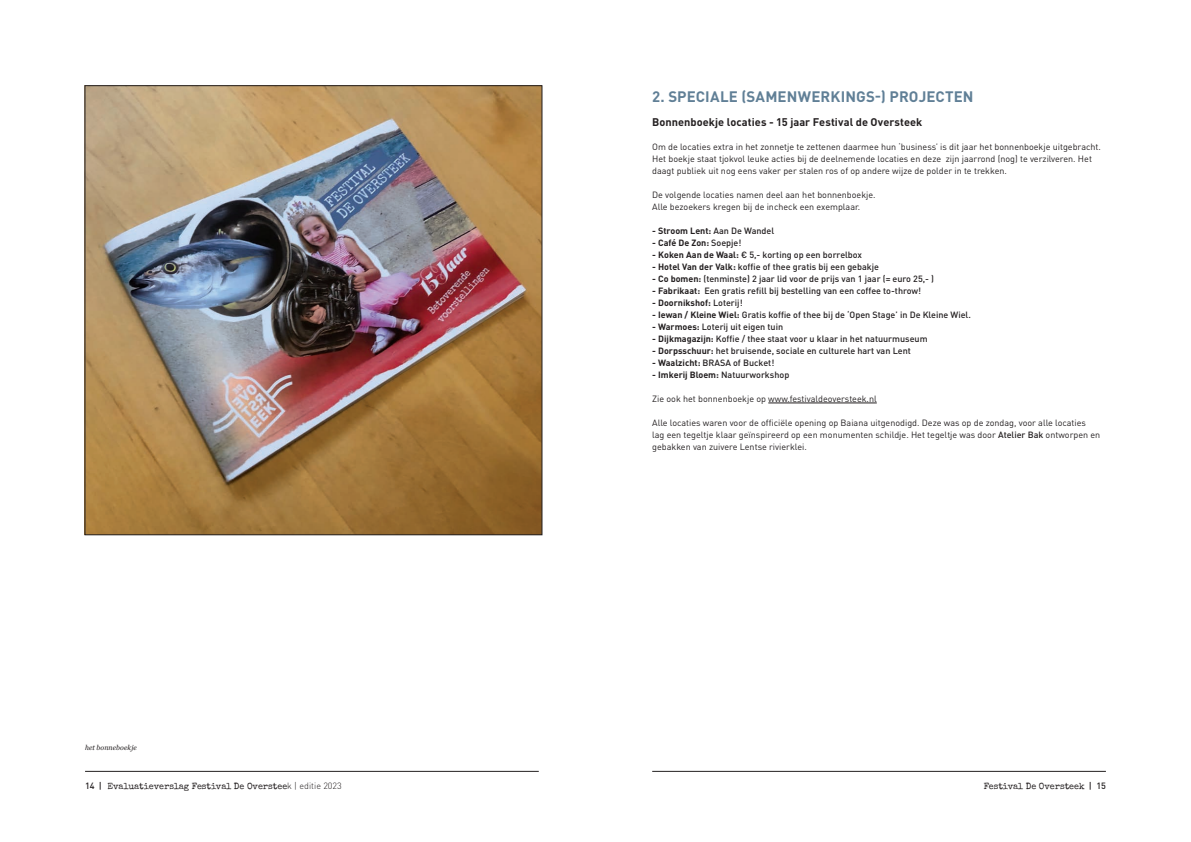
<style>
.page{position:relative;width:1191px;height:842px;background:#fff}
.page>*{position:absolute;margin:0;border:0;box-sizing:border-box;transform-origin:0 0}
.t1{font:700 15px "DIN Pro";letter-spacing:.01em;color:#607f96}
.t2{font:700 11px "DIN Pro";letter-spacing:.005em;color:#231f20}
.t3{font:9px/12px "DIN Pro";color:#231f20}
.t4{font:500 9px "DIN Pro";color:#231f20}
.t5{font:700 9px "DIN Pro";color:#231f20}
.t6{font:9px "Special Elite";color:#231f20}
.t7{font:italic 7px "Georgia";letter-spacing:.015em;color:#231f20}
.s1{font-weight:500}
.s2{font-weight:700}
.s3{font-family:"DIN Pro";font-weight:500}
.s4{font-family:"DIN Pro";font-weight:300}
</style>
<div class="page">
<hr style="left:652px;top:771px;width:454px;height:1px;background:#231f20">
<hr style="left:85px;top:771px;width:454px;height:1px;background:#231f20">
<hr style="left:768px;top:403px;width:108px;height:1px;background:#231f20">
<img style="left:87px;top:87px;width:453px;height:446px">
<p class="t7" style="left:85px;top:742px;width:53px">het bonneboekje</p>
<h1 class="t1" style="left:652px;top:86px;width:323px">2. SPECIALE (SAMENWERKINGS-) PROJECTEN</h1>
<p class="t2" style="left:652px;top:114px;width:272px">Bonnenboekje locaties - 15 jaar Festival de Oversteek</p>
<p class="t3" style="left:652px;top:140px;width:450px">Om de locaties extra in het zonnetje te zettenen daarmee hun ‘business’ is dit jaar het bonnenboekje uitgebracht.<br>Het boekje staat tjokvol leuke acties bij de deelnemende locaties en deze zijn jaarrond (nog) te verzilveren. Het daagt publiek uit nog eens vaker per stalen ros of op andere wijze de polder in te trekken.</p>
<p class="t3" style="left:652px;top:188px;width:225px">De volgende locaties namen deel aan het bonnenboekje.<br>Alle bezoekers kregen bij de incheck een exemplaar.</p>
<p class="t5" style="left:652px;top:224px;width:123px">- Stroom Lent: <span class="s1">Aan De Wandel</span></p>
<p class="t5" style="left:652px;top:236px;width:91px">- Café De Zon: <span class="s1">Soepje!</span></p>
<p class="t4" style="left:652px;top:248px;width:211px"><span class="s2">- Koken Aan de Waal:</span> € 5,- korting op een borrelbox</p>
<p class="t4" style="left:652px;top:260px;width:228px"><span class="s2">- Hotel Van der Valk:</span> koffie of thee gratis bij een gebakje</p>
<p class="t4" style="left:652px;top:272px;width:283px"><span class="s2">- Co bomen:</span> (tenminste) 2 jaar lid voor de prijs van 1 jaar (= euro 25,- )</p>
<p class="t4" style="left:652px;top:284px;width:270px"><span class="s2">- Fabrikaat:</span> Een gratis refill bij bestelling van een coffee to-throw!</p>
<p class="t5" style="left:652px;top:296px;width:92px">- Doornikshof: <span class="s1">Loterij!</span></p>
<p class="t4" style="left:652px;top:308px;width:320px"><span class="s2">- Iewan / Kleine Wiel:</span> Gratis koffie of thee bij de ‘Open Stage’ in De Kleine Wiel.</p>
<p class="t4" style="left:652px;top:320px;width:132px"><span class="s2">- Warmoes:</span> Loterij uit eigen tuin</p>
<p class="t4" style="left:652px;top:332px;width:277px"><span class="s2">- Dijkmagazijn:</span> Koffie / thee staat voor u klaar in het natuurmuseum</p>
<p class="t4" style="left:652px;top:344px;width:260px"><span class="s2">- Dorpsschuur:</span> het bruisende, sociale en culturele hart van Lent</p>
<p class="t4" style="left:652px;top:356px;width:124px"><span class="s2">- Waalzicht:</span> BRASA of Bucket!</p>
<p class="t5" style="left:652px;top:368px;width:139px">- Imkerij Bloem: <span class="s1">Natuurworkshop</span></p>
<p class="t3" style="left:652px;top:392px;width:226px">Zie ook het bonnenboekje op www.festivaldeoversteek.nl</p>
<p class="t3" style="left:652px;top:416px;width:449px">Alle locaties waren voor de officiële opening op Baiana uitgenodigd. Deze was op de zondag, voor alle locaties lag een tegeltje klaar geïnspireerd op een monumenten schildje. Het tegeltje was door <span class="s1">Atelier Bak</span> ontworpen en gebakken van zuivere Lentse rivierklei.</p>
<p class="t6" style="left:85px;top:780px;width:258px"><span class="s3">14 |</span> Evaluatieverslag Festival De Overstee<span class="s4">k | editie 2023</span></p>
<p class="t6" style="left:983px;top:780px;width:124px">Festival De Oversteek <span class="s3">| 15</span></p>
</div>
